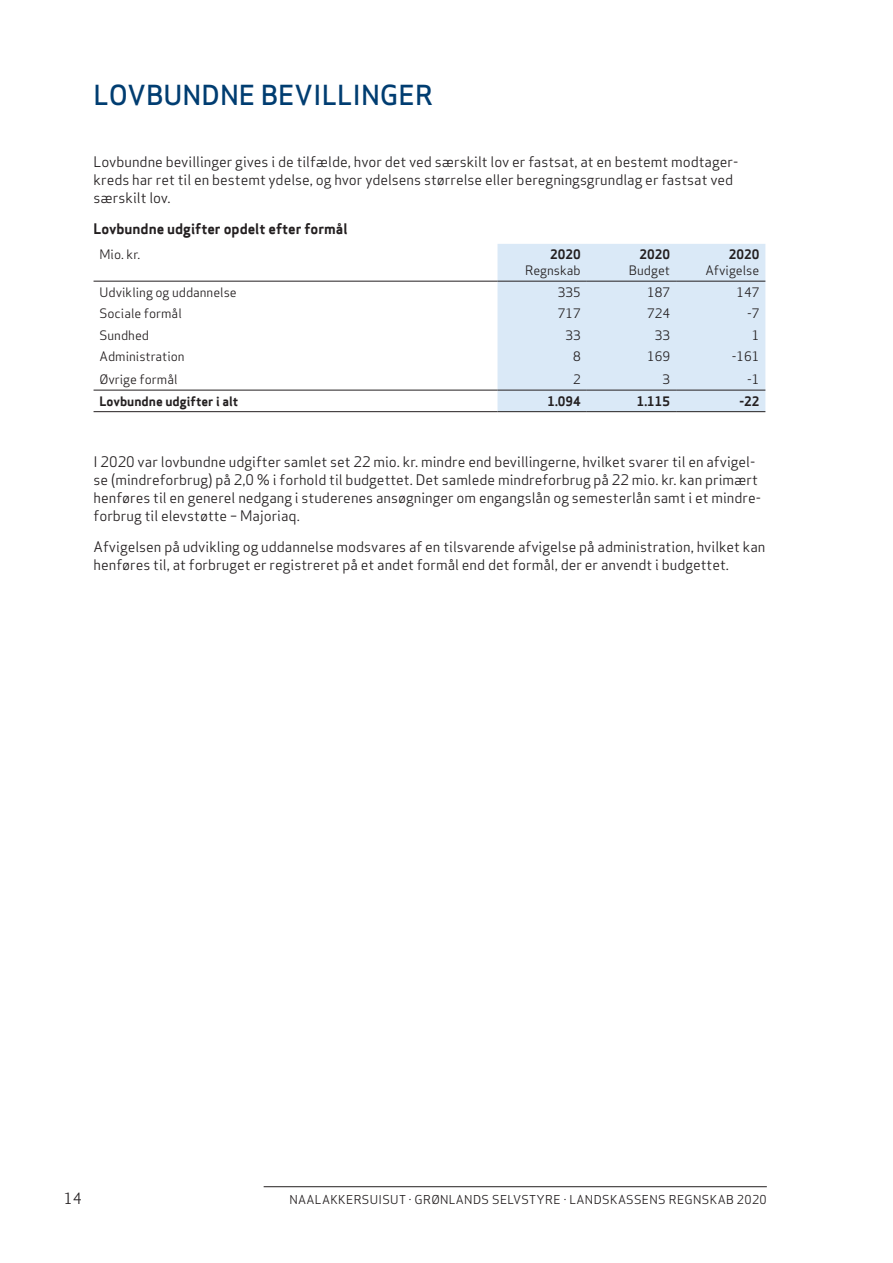
<style>
.page{position:relative;width:893px;height:1263px;background:#fff}
.page>*{position:absolute;margin:0;border:0;box-sizing:border-box;transform-origin:0 0}
.Overskrift{font:500 27px "Apex Sans";color:#003d71}
.t1{font:15px "Apex Sans";color:#231f20}
.Broedtekst{font:14.25px/18px "Apex Sans";color:#231f20}
.Broed_fed_overskrift{font:700 14.25px "Apex Sans";color:#231f20}
.Skematekst{font:12.75px "Apex Sans";color:#231f20}
.Skematekst-2{font:700 12.75px "Apex Sans";color:#231f20}
.t2{font:12px "Apex Sans";letter-spacing:.03em;color:#231f20}
</style>
<div class="page">
<hr style="left:264px;top:1186px;width:503px;height:1px;background:#231f20">
<div style="left:497px;top:244px;width:268px;height:167px;background:#dae9f7"></div>
<hr style="left:94px;top:411px;width:403px;height:1px;background:#231f20">
<hr style="left:497px;top:411px;width:90px;height:1px;background:#231f20">
<hr style="left:587px;top:411px;width:89px;height:1px;background:#231f20">
<hr style="left:676px;top:411px;width:89px;height:1px;background:#231f20">
<hr style="left:94px;top:390px;width:403px;height:1px;background:#231f20">
<hr style="left:497px;top:390px;width:90px;height:1px;background:#231f20">
<hr style="left:587px;top:390px;width:89px;height:1px;background:#231f20">
<hr style="left:676px;top:390px;width:89px;height:1px;background:#231f20">
<hr style="left:94px;top:281px;width:403px;height:1px;background:#231f20">
<hr style="left:497px;top:281px;width:90px;height:1px;background:#231f20">
<hr style="left:587px;top:281px;width:89px;height:1px;background:#231f20">
<hr style="left:676px;top:281px;width:89px;height:1px;background:#231f20">
<p class="Overskrift" style="left:94px;top:72px;width:341px">LOVBUNDNE BEVILLINGER</p>
<p class="Broedtekst" style="left:94px;top:151px;width:646px">Lovbundne bevillinger gives i de tilfælde, hvor det ved særskilt lov er fastsat, at en bestemt modtager&shy;kreds har ret til en bestemt ydelse, og hvor ydelsens størrelse eller beregningsgrundlag er fastsat ved særskilt lov.</p>
<p class="Broed_fed_overskrift" style="left:94px;top:219px;width:256px">Lovbundne udgifter opdelt efter formål</p>
<p class="Skematekst" style="left:100px;top:244px;width:42px">Mio. kr.</p>
<p class="Skematekst-2" style="left:550px;top:246px;width:32px">2020</p>
<p class="Skematekst" style="left:525px;top:260px;width:57px">Regnskab</p>
<p class="Skematekst-2" style="left:639px;top:246px;width:32px">2020</p>
<p class="Skematekst" style="left:629px;top:260px;width:43px">Budget</p>
<p class="Skematekst-2" style="left:729px;top:246px;width:32px">2020</p>
<p class="Skematekst" style="left:705px;top:260px;width:56px">Afvigelse</p>
<p class="Skematekst" style="left:100px;top:282px;width:139px">Udvikling og uddannelse</p>
<p class="Skematekst" style="left:558px;top:282px;width:24px">335</p>
<p class="Skematekst" style="left:647px;top:282px;width:24px">187</p>
<p class="Skematekst" style="left:736px;top:282px;width:24px">147</p>
<p class="Skematekst" style="left:100px;top:303px;width:84px">Sociale formål</p>
<p class="Skematekst" style="left:558px;top:303px;width:24px">717</p>
<p class="Skematekst" style="left:647px;top:303px;width:24px">724</p>
<p class="Skematekst" style="left:747px;top:303px;width:14px">-7</p>
<p class="Skematekst" style="left:100px;top:325px;width:51px">Sundhed</p>
<p class="Skematekst" style="left:565px;top:325px;width:17px">33</p>
<p class="Skematekst" style="left:655px;top:325px;width:17px">33</p>
<p class="Skematekst" style="left:752px;top:325px;width:9px">1</p>
<p class="Skematekst" style="left:100px;top:346px;width:87px">Administration</p>
<p class="Skematekst" style="left:573px;top:346px;width:9px">8</p>
<p class="Skematekst" style="left:647px;top:346px;width:24px">169</p>
<p class="Skematekst" style="left:732px;top:346px;width:29px">-161</p>
<p class="Skematekst" style="left:100px;top:369px;width:79px">Øvrige formål</p>
<p class="Skematekst" style="left:573px;top:369px;width:9px">2</p>
<p class="Skematekst" style="left:662px;top:369px;width:9px">3</p>
<p class="Skematekst" style="left:747px;top:369px;width:14px">-1</p>
<p class="Skematekst-2" style="left:100px;top:393px;width:140px">Lovbundne udgifter i alt</p>
<p class="Skematekst-2" style="left:547px;top:393px;width:35px">1.094</p>
<p class="Skematekst-2" style="left:637px;top:393px;width:35px">1.115</p>
<p class="Skematekst-2" style="left:739px;top:393px;width:22px">-22</p>
<p class="Broedtekst" style="left:94px;top:452px;width:669px">I 2020 var lovbundne udgifter samlet set 22 mio. kr. mindre end bevillingerne, hvilket svarer til en afvigel&shy;se (mindreforbrug) på 2,0 % i forhold til budgettet. Det samlede mindreforbrug på 22 mio. kr. kan primært henføres til en generel nedgang i studerenes ansøgninger om engangslån og semesterlån samt i et mindre&shy;forbrug til elevstøtte – Majoriaq.</p>
<p class="Broedtekst" style="left:94px;top:537px;width:673px">Afvigelsen på udvikling og uddannelse modsvares af en tilsvarende afvigelse på administration, hvilket kan henføres til, at forbruget er registreret på et andet formål end det formål, der er anvendt i budgettet.</p>
<p class="t1" style="left:64px;top:1186px;width:19px">14</p>
<p class="t2" style="left:289px;top:1190px;width:479px">NAALAKKERSUISUT · GRØNLANDS SELVSTYRE · LANDSKASSENS REGNSKAB 2020</p>
</div>
